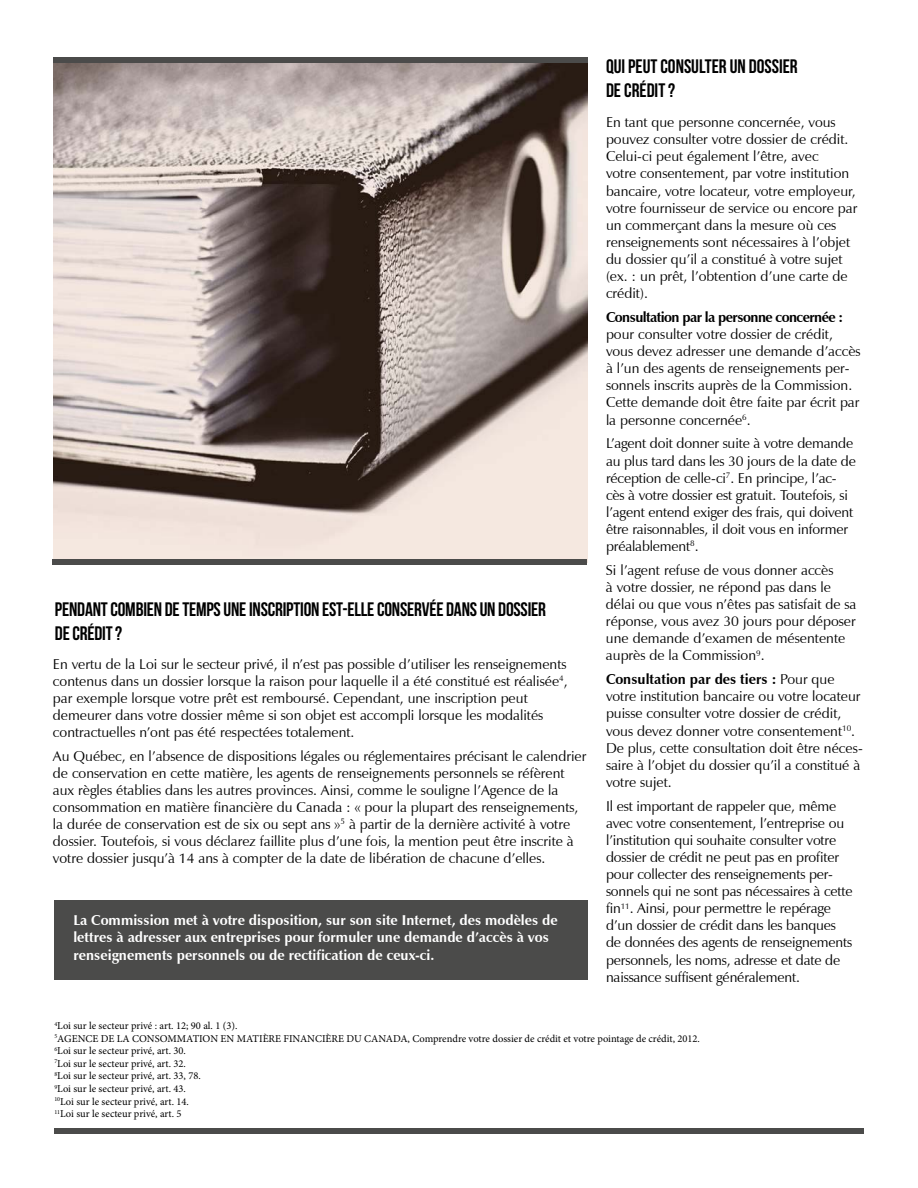
<style>
.page{position:relative;width:918px;height:1188px;background:#fff}
.page>*{position:absolute;margin:0;border:0;box-sizing:border-box;transform-origin:0 0}
.t1{font:700 19.5px/23.4px "Bebas Neue";letter-spacing:-.01em;color:#000}
.t2{font:14.25px/17.1px "Zapf Humanist 601 BT";color:#000}
.t3{font:700 14.25px/17.1px "Zapf Humanist 601 BT";color:#fff}
.t4{font:700 14.25px "Zapf Humanist 601 BT";letter-spacing:-.04em;color:#000}
.t5{font:10.5px/12.6px "Minion Pro";color:#000}
.s1{font-weight:700}
</style>
<div class="page">
<img style="left:54px;top:63px;width:534px;height:499px">
<div style="left:54px;top:1128px;width:810px;height:6px;background:#4b4b4a"></div>
<div style="left:55px;top:900px;width:533px;height:80px;background:#4b4b4a"></div>
<div style="left:53px;top:57px;width:535px;height:6px;background:#4b4b4a"></div>
<div style="left:52px;top:559px;width:535px;height:6px;background:#4b4b4a"></div>
<h1 class="t1" style="left:55px;top:598px;width:493px">PENDANT COMBIEN DE TEMPS UNE INSCRIPTION EST-ELLE CONSERVÉE DANS UN DOSSIER<br>DE CRÉDIT ?</h1>
<p class="t2" style="left:53px;top:655px;width:516px">En vertu de la Loi sur le secteur privé, il n’est pas possible d’utiliser les renseignements contenus dans un dossier lorsque la raison pour laquelle il a été constitué est réalisée<sup>4</sup>, par exemple lorsque votre prêt est remboursé. Cependant, une inscription peut demeurer dans votre dossier même si son objet est accompli lorsque les modalités contractuelles n’ont pas été respectées totalement.</p>
<p class="t2" style="left:53px;top:747px;width:535px">Au Québec, en l’absence de dispositions légales ou réglementaires précisant le calendrier de conservation en cette matière, les agents de renseignements personnels se réfèrent aux règles établies dans les autres provinces. Ainsi, comme le souligne l’Agence de la consommation en matière financière du Canada : « pour la plupart des renseignements, la durée de conservation est de six ou sept ans »<sup>5</sup> à partir de la dernière activité à votre dossier. Toutefois, si vous déclarez faillite plus d’une fois, la mention peut être inscrite à votre dossier jusqu’à 14 ans à compter de la date de libération de chacune d’elles.</p>
<p class="t3" style="left:73px;top:912px;width:486px">La Commission met à votre disposition, sur son site Internet, des modèles de lettres à adresser aux entreprises pour formuler une demande d’accès à vos renseignements personnels ou de rectification de ceux-ci.</p>
<h1 class="t1" style="left:606px;top:54px;width:193px">QUI PEUT CONSULTER UN DOSSIER<br>DE CRÉDIT ?</h1>
<p class="t2" style="left:606px;top:114px;width:253px">En tant que personne concernée, vous pouvez consulter votre dossier de crédit.<br>Celui-ci peut également l’être, avec<br>votre consentement, par votre institution bancaire, votre locateur, votre employeur, votre fournisseur de service ou encore par un commerçant dans la mesure où ces renseignements sont nécessaires à l’objet du dossier qu’il a constitué à votre sujet (ex. : un prêt, l’obtention d’une carte de crédit).</p>
<p class="t4" style="left:606px;top:308px;width:239px">Consultation par la personne concernée :</p>
<p class="t2" style="left:606px;top:326px;width:256px">pour consulter votre dossier de crédit, vous devez adresser une demande d’accès à l’un des agents de renseignements per&shy;sonnels inscrits auprès de la Commission.<br>Cette demande doit être faite par écrit par la personne concernée<sup>6</sup>.</p>
<p class="t2" style="left:606px;top:435px;width:251px">L’agent doit donner suite à votre demande au plus tard dans les 30 jours de la date de réception de celle-ci<sup>7</sup>. En principe, l’ac&shy;cès à votre dossier est gratuit. Toutefois, si l’agent entend exiger des frais, qui doivent être raisonnables, il doit vous en informer préalablement<sup>8</sup>.</p>
<p class="t2" style="left:606px;top:561px;width:252px">Si l’agent refuse de vous donner accès<br>à votre dossier, ne répond pas dans le délai ou que vous n’êtes pas satisfait de sa réponse, vous avez 30 jours pour déposer une demande d’examen de mésentente auprès de la Commission<sup>9</sup>.</p>
<p class="t2" style="left:606px;top:671px;width:258px"><span class="s1">Consultation par des tiers :</span> Pour que votre institution bancaire ou votre locateur puisse consulter votre dossier de crédit, vous devez donner votre consentement<sup>10</sup>.<br>De plus, cette consultation doit être néces&shy;saire à l’objet du dossier qu’il a constitué à votre sujet.</p>
<p class="t2" style="left:606px;top:797px;width:248px">Il est important de rappeler que, même avec votre consentement, l’entreprise ou l’institution qui souhaite consulter votre dossier de crédit ne peut pas en profiter pour collecter des renseignements per&shy;sonnels qui ne sont pas nécessaires à cette fin<sup>11</sup>. Ainsi, pour permettre le repérage d’un dossier de crédit dans les banques de données des agents de renseignements personnels, les noms, adresse et date de naissance suffisent généralement.</p>
<p class="t5" style="left:54px;top:1019px;width:647px"><sup>4</sup>Loi sur le secteur privé : art. 12; 90 al. 1 (3).<br><sup>5</sup>AGENCE DE LA CONSOMMATION EN MATIÈRE FINANCIÈRE DU CANADA, Comprendre votre dossier de crédit et votre pointage de crédit, 2012.<br><sup>6</sup>Loi sur le secteur privé, art. 30.<br><sup>7</sup>Loi sur le secteur privé, art. 32.<br><sup>8</sup>Loi sur le secteur privé, art. 33, 78.<br><sup>9</sup>Loi sur le secteur privé, art. 43.<br><sup>10</sup>Loi sur le secteur privé, art. 14.<br><sup>11</sup>Loi sur le secteur privé, art. 5</p>
</div>
